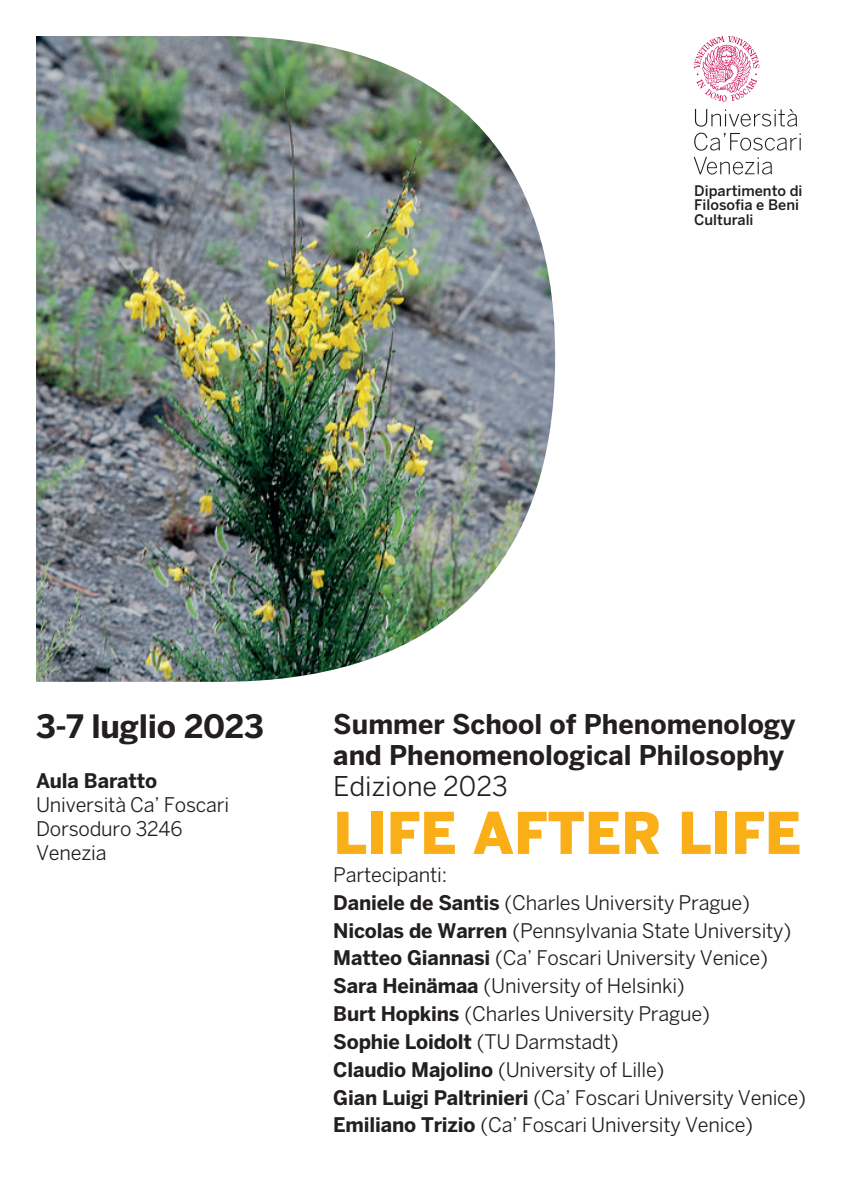
<style>
.page{position:relative;width:842px;height:1191px;background:#fff}
.page>*{position:absolute;margin:0;border:0;box-sizing:border-box;transform-origin:0 0}
.t1{font:900 57px "Benton Sans";color:#faaf18}
.t2{font:700 32px "Benton Sans";letter-spacing:-.01em;color:#231f20}
.t3{font:700 27px/31px "Benton Sans";color:#231f20}
.t4{font:27px "Benton Sans";color:#231f20}
.t5{font:20px/27.8px "Benton Sans";letter-spacing:-.01em;color:#231f20}
.t6{font:700 20px "Benton Sans";letter-spacing:-.01em;color:#231f20}
.t7{font:500 14.5px/14.5px "Benton Sans";color:#231f20}
.s1{font-weight:700}
</style>
<div class="page">
<img style="left:36px;top:36px;width:519px;height:646px">
<svg style="left:695px;top:109px;width:102px;height:18px"></svg>
<svg style="left:694px;top:133px;width:107px;height:18px"></svg>
<svg style="left:694px;top:157px;width:78px;height:17px"></svg>
<svg style="left:694px;top:36px;width:65px;height:66px"></svg>
<p class="t7" style="left:694px;top:183px;width:110px">Dipartimento di<br>Filosofia e Beni<br>Culturali</p>
<h2 class="t2" style="left:36px;top:707px;width:229px">3-7 luglio 2023</h2>
<p class="t6" style="left:36px;top:768px;width:123px">Aula Baratto</p>
<p class="t5" style="left:36px;top:792px;width:195px;line-height:24px">Università Ca’ Foscari<br>Dorsoduro 3246<br>Venezia</p>
<h3 class="t3" style="left:333px;top:708px;width:464px">Summer School of Phenomenology and Phenomenological Philosophy</h3>
<h3 class="t4" style="left:333px;top:770px;width:176px">Edizione 2023</h3>
<h1 class="t1" style="left:333px;top:799px;width:469px">LIFE AFTER LIFE</h1>
<p class="t5" style="left:333px;top:860px;width:474px">Partecipanti:<br><span class="s1">Daniele de Santis</span> (Charles University Prague)<br><span class="s1">Nicolas de Warren</span> (Pennsylvania State University)<br><span class="s1">Matteo Giannasi</span> (Ca’ Foscari University Venice)<br><span class="s1">Sara Heinämaa</span> (University of Helsinki)<br><span class="s1">Burt Hopkins</span> (Charles University Prague)<br><span class="s1">Sophie Loidolt</span> (TU Darmstadt)<br><span class="s1">Claudio Majolino</span> (University of Lille)<br><span class="s1">Gian Luigi Paltrinieri</span> (Ca’ Foscari University Venice)<br><span class="s1">Emiliano Trizio</span> (Ca’ Foscari University Venice)</p>
</div>
